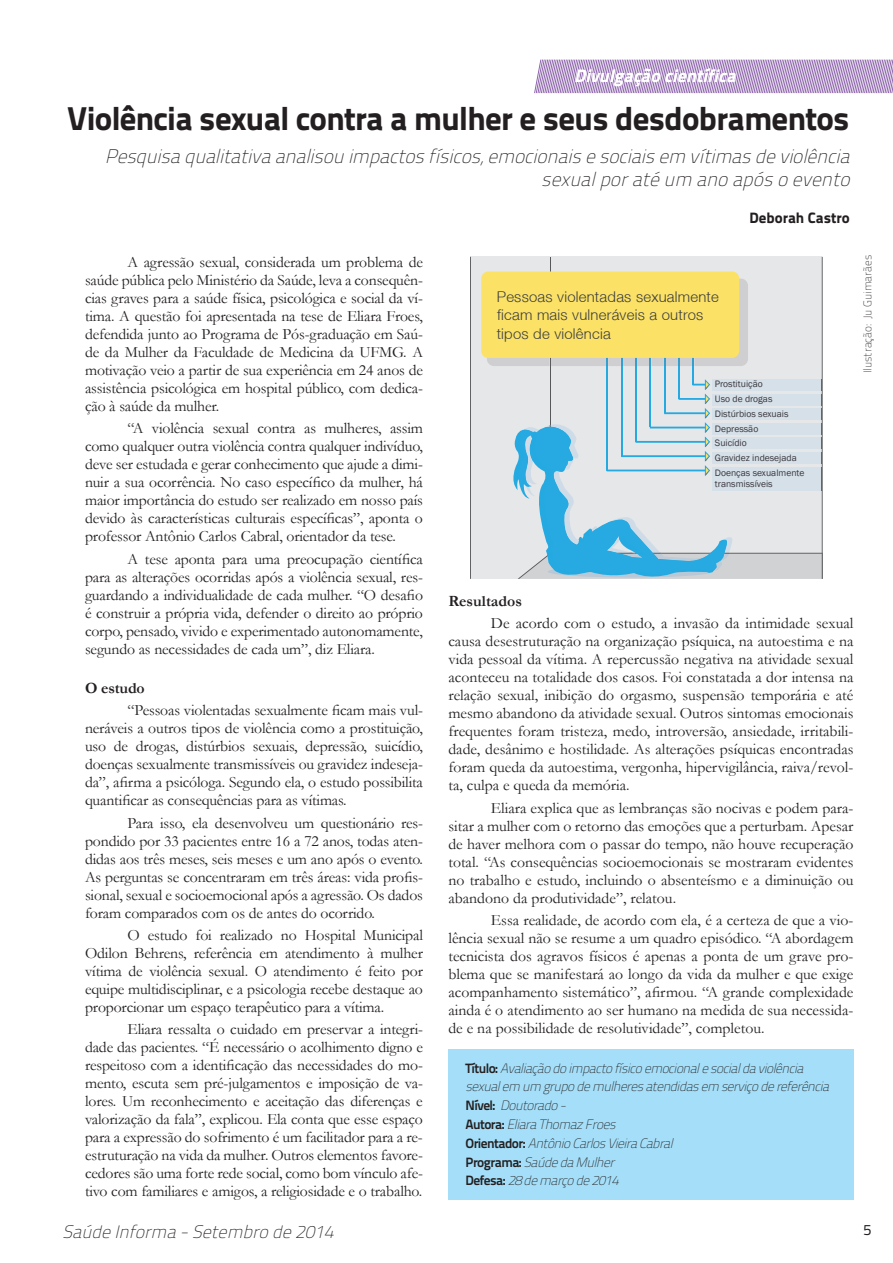
<style>
.page{position:relative;width:893px;height:1263px;background:#fff}
.page>*{position:absolute;margin:0;border:0;box-sizing:border-box;transform-origin:0 0}
.t1{font:33px "Titillium Text 20 L 999 wt";letter-spacing:-.02em;color:#231f20}
.t2{font:italic 19.5px/22.5px "Titillium Text 20 L 1 wt";color:#231f20;text-align:right}
.t3{font:italic 18px "Titillium Text 20 L 1 wt";color:#231f20}
.t4{font:italic 18px "Titillium Text 20 L 999 wt";color:#fff}
.t5{font:15.75px/18px "Garamond";letter-spacing:-.01em;color:#231f20;text-align:justify}
.t6{font:700 15.75px "Garamond";color:#231f20}
.t7{font:15px "Titillium Text 20 L 999 wt";color:#231f20}
.t8{font:15px "Titillium Text 20 L 400 wt";color:#231f20}
.t9{font:300 14.85px/18.6px "Helvetica Neue LT";letter-spacing:.015em;color:#3e3e3f}
.t10{font:italic 13.5px/18.8px "Titillium Text 20 L 1 wt";color:#231f20}
.t11{font:11.25px "Titillium Text 20 L 1 wt";color:#231f20}
.t12{font:9.6px/14.7px "Franklin Gothic";color:#3a363d}
.s1{font-family:"Titillium Text 20 L 800 wt";font-style:normal}
</style>
<div class="page">
<svg style="left:534px;top:59px;width:359px;height:35px;background:#bfa8cf"></svg>
<div style="left:448px;top:1048px;width:405px;height:151px;background:#a4def8"></div>
<div style="left:470px;top:257px;width:352px;height:322px;background:#e6e7e9"></div>
<hr style="left:822px;top:257px;width:1px;height:322px;background:#57585a">
<hr style="left:470px;top:257px;width:1px;height:322px;background:#57585a">
<hr style="left:550px;top:257px;width:1px;height:297px;background:#57585a">
<hr style="left:692px;top:339px;width:2px;height:46px;background:#24aae1">
<hr style="left:678px;top:339px;width:2px;height:60px;background:#24aae1">
<hr style="left:664px;top:339px;width:2px;height:74px;background:#24aae1">
<hr style="left:649px;top:339px;width:2px;height:88px;background:#24aae1">
<hr style="left:635px;top:339px;width:2px;height:103px;background:#24aae1">
<hr style="left:621px;top:339px;width:1px;height:117px;background:#24aae1">
<hr style="left:606px;top:339px;width:2px;height:131px;background:#24aae1">
<svg style="left:487px;top:279px;width:261px;height:87px;background:#cacccf"></svg>
<hr style="left:606px;top:339px;width:2px;height:27px;background:#349fce">
<div style="left:481px;top:271px;width:258px;height:87px;background:#fbe266;border-radius:7px"></div>
<svg style="left:513px;top:379px;width:310px;height:200px"></svg>
<p class="t4" style="left:574px;top:61px;width:169px">Divulgaçãocientífica</p>
<h1 class="t1" style="left:67px;top:93px;width:784px">Violência sexual contra a mulher e seus desdobramentos</h1>
<p class="t2" style="left:105px;top:144px;width:752px">Pesquisaqualitativaanalisouimpactosfísicos,emocionaisesociaisem vítimasdeviolência sexualporatéum anoapósoevento</p>
<p class="t5" style="left:85px;top:253px;width:339px;text-indent:43px">A agressão sexual, considerada um problema de saúde pública pelo Ministério da Saúde, leva a consequên&shy;cias graves para a saúde física, psicológica e social da ví&shy;tima. A questão foi apresentada na tese de Eliara Froes, defendida junto ao Programa de Pós-graduação em Saú&shy;de da Mulher da Faculdade de Medicina da UFMG. A motivação veio a partir de sua experiência em 24 anos de assistência psicológica em hospital público, com dedica&shy;ção à saúde da mulher.</p>
<p class="t5" style="left:85px;top:419px;width:339px;text-indent:43px">“A violência sexual contra as mulheres, assim como qualquer outra violência contra qualquer indivíduo, deve ser estudada e gerar conhecimento que ajude a dimi&shy;nuir a sua ocorrência. No caso específico da mulher, há maior importância do estudo ser realizado em nosso país devido às características culturais específicas”, aponta o professor Antônio Carlos Cabral, orientador da tese.</p>
<p class="t5" style="left:85px;top:549px;width:339px;text-indent:43px">A tese aponta para uma preocupação científica para as alterações ocorridas após a violência sexual, res&shy;guardando a individualidade de cada mulher. “O desafio é construir a própria vida, defender o direito ao próprio corpo, pensado, vivido e experimentado autonomamente, segundo as necessidades de cada um”, diz Eliara.</p>
<p class="t6" style="left:85px;top:677px;width:61px">O estudo</p>
<p class="t5" style="left:85px;top:701px;width:339px;text-indent:43px">“Pessoas violentadas sexualmente ficam mais vul&shy;neráveis a outros tipos de violência como a prostituição, uso de drogas, distúrbios sexuais, depressão, suicídio, doenças sexualmente transmissíveis ou gravidez indeseja&shy;da”, afirma a psicóloga. Segundo ela, o estudo possibilita quantificar as consequências para as vítimas.</p>
<p class="t5" style="left:85px;top:813px;width:339px;text-indent:43px">Para isso, ela desenvolveu um questionário res&shy;pondido por 33 pacientes entre 16 a 72 anos, todas aten&shy;didas aos três meses, seis meses e um ano após o evento.<br>As perguntas se concentraram em três áreas: vida profis&shy;sional, sexual e socioemocional após a agressão. Os dados foram comparados com os de antes do ocorrido.</p>
<p class="t5" style="left:85px;top:925px;width:339px;text-indent:43px">O estudo foi realizado no Hospital Municipal Odilon Behrens, referência em atendimento à mulher vítima de violência sexual. O atendimento é feito por equipe multidisciplinar, e a psicologia recebe destaque ao proporcionar um espaço terapêutico para a vítima.</p>
<p class="t5" style="left:85px;top:1020px;width:339px;text-indent:43px">Eliara ressalta o cuidado em preservar a integri&shy;dade das pacientes. “É necessário o acolhimento digno e respeitoso com a identificação das necessidades do mo&shy;mento, escuta sem pré-julgamentos e imposição de va&shy;lores. Um reconhecimento e aceitação das diferenças e valorização da fala”, explicou. Ela conta que esse espaço para a expressão do sofrimento é um facilitador para a re&shy;estruturação na vida da mulher. Outros elementos favore&shy;cedores são uma forte rede social, como bom vínculo afe&shy;tivo com familiares e amigos, a religiosidade e o trabalho.</p>
<p class="t9" style="left:497px;top:287px;width:224px">Pessoas violentadas sexualmente ficam mais vulneráveis a outros tipos de violência</p>
<p class="t7" style="left:749px;top:205px;width:102px">Deborah Castro</p>
<p class="t12" style="left:715px;top:377px;width:91px">Prostituição<br>Uso de drogas<br>Distúrbios sexuais<br>Depressão<br>Suicídio<br>Gravidez indesejada<br>Doenças sexualmente</p>
<p class="t12" style="left:715px;top:477px;width:59px">transmissíveis</p>
<p class="t11" style="left:860px;top:373px;width:120px;rotate:-90deg">Ilustração: Ju Guimarães</p>
<p class="t6" style="left:448px;top:590px;width:75px">Resultados</p>
<p class="t5" style="left:448px;top:614px;width:407px;text-indent:43px">De acordo com o estudo, a invasão da intimidade sexual causa desestruturação na organização psíquica, na autoestima e na vida pessoal da vítima. A repercussão negativa na atividade sexual aconteceu na totalidade dos casos. Foi constatada a dor intensa na relação sexual, inibição do orgasmo, suspensão temporária e até mesmo abandono da atividade sexual. Outros sintomas emocionais frequentes foram tristeza, medo, introversão, ansiedade, irritabili&shy;dade, desânimo e hostilidade. As alterações psíquicas encontradas foram queda da autoestima, vergonha, hipervigilância, raiva/revol&shy;ta, culpa e queda da memória.</p>
<p class="t5" style="left:448px;top:798px;width:407px;text-indent:43px">Eliara explica que as lembranças são nocivas e podem para&shy;sitar a mulher com o retorno das emoções que a perturbam. Apesar de haver melhora com o passar do tempo, não houve recuperação total. “As consequências socioemocionais se mostraram evidentes no trabalho e estudo, incluindo o absenteísmo e a diminuição ou abandono da produtividade”, relatou.</p>
<p class="t5" style="left:448px;top:910px;width:407px;text-indent:43px">Essa realidade, de acordo com ela, é a certeza de que a vio&shy;lência sexual não se resume a um quadro episódico. “A abordagem tecnicista dos agravos físicos é apenas a ponta de um grave pro&shy;blema que se manifestará ao longo da vida da mulher e que exige acompanhamento sistemático”, afirmou. “A grande complexidade ainda é o atendimento ao ser humano na medida de sua necessida&shy;de e na possibilidade de resolutividade”, completou.</p>
<p class="t10" style="left:465px;top:1058px;width:369px"><span class="s1">Tít u l o :</span> Avaliaçãodoimpactofísicoemocionalesocialdaviolência sexualem um grupodemulheresatendidasem serviçodereferência <span class="s1">N íve l :</span> Doutorado-<br><span class="s1">A u t o r a :</span> EliaraThomazFroes<br><span class="s1">O r i e n t a d o r :</span> AntônioCarlosVieiraCabral<br><span class="s1">P rog ra m a :</span> SaúdedaMulher<br><span class="s1">D e f e s a :</span> 28demarçode2014</p>
<p class="t3" style="left:62px;top:1218px;width:278px">SaúdeInforma-Setembrode2014</p>
<p class="t8" style="left:863px;top:1219px;width:9px">5</p>
</div>
